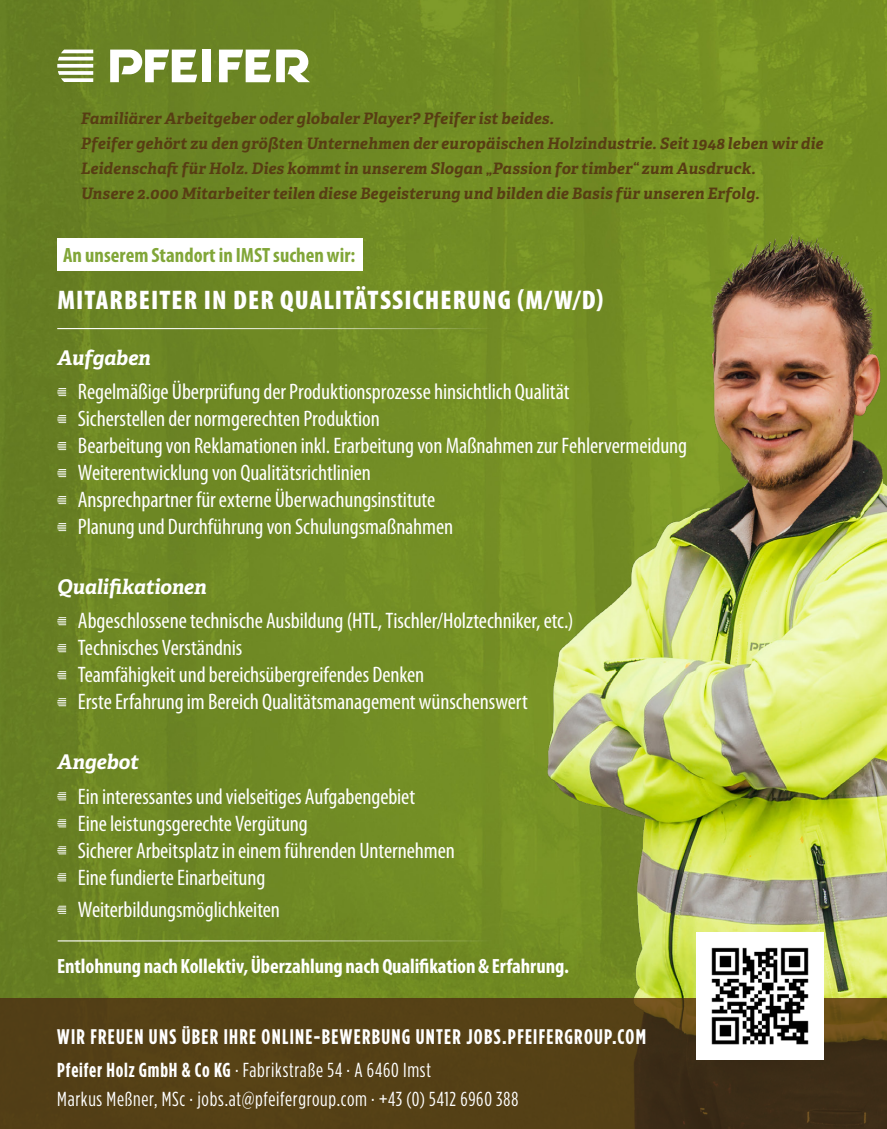
<style>
.page{position:relative;width:887px;height:1129px;background:#fff}
.page>*{position:absolute;margin:0;border:0;box-sizing:border-box;transform-origin:0 0}
.t1{font:900 condensed 27px "Myriad Pro";letter-spacing:.04em;color:#fff}
.Beschreibung_Aufzähl{font:condensed 22.5px "Myriad Pro";letter-spacing:-.005em;color:#fff}
.t2{font:700 21.15px "Gotham Condensed";letter-spacing:.06em;color:#fff}
.Beschreibung_Aufzähl-2{font:700 condensed 20.7px "Myriad Pro";letter-spacing:-.005em;color:#fff}
.Beschreibung_Aufzähl-3{font:700 condensed 20.7px "Myriad Pro";letter-spacing:.005em;color:#81a638}
.t3{font:20.25px "Gotham Condensed";letter-spacing:.035em;color:#fff}
.Beschreibung_Headlin{font:italic 700 20.25px "Adelle";letter-spacing:-.015em;color:#fff}
.Zitat{font:italic 700 15.75px/24.8px "Adelle";letter-spacing:.01em;color:#573d13}
.s1{font-weight:700}
</style>
<div class="page">
<img style="left:0;top:0;width:887px;height:998px">
<img style="left:340px;top:218px;width:547px;height:780px">
<svg style="left:57px;top:388px;width:9px;height:8px"></svg>
<svg style="left:57px;top:415px;width:9px;height:8px"></svg>
<svg style="left:57px;top:442px;width:9px;height:8px"></svg>
<svg style="left:57px;top:469px;width:9px;height:8px"></svg>
<svg style="left:57px;top:496px;width:9px;height:8px"></svg>
<svg style="left:57px;top:523px;width:9px;height:8px"></svg>
<svg style="left:57px;top:617px;width:9px;height:8px"></svg>
<svg style="left:57px;top:644px;width:9px;height:8px"></svg>
<svg style="left:57px;top:671px;width:9px;height:8px"></svg>
<svg style="left:57px;top:698px;width:9px;height:8px"></svg>
<svg style="left:57px;top:792px;width:9px;height:8px"></svg>
<svg style="left:57px;top:819px;width:9px;height:8px"></svg>
<svg style="left:57px;top:846px;width:9px;height:8px"></svg>
<svg style="left:57px;top:873px;width:9px;height:8px"></svg>
<svg style="left:57px;top:906px;width:9px;height:8px"></svg>
<svg style="left:0;top:998px;width:887px;height:131px;background:#503c16"></svg>
<div style="left:202px;top:50px;width:9px;height:32px;background:#fff"></div>
<svg style="left:219px;top:50px;width:91px;height:32px"></svg>
<svg style="left:110px;top:50px;width:87px;height:32px"></svg>
<svg style="left:57px;top:50px;width:36px;height:32px"></svg>
<hr style="left:58px;top:940px;width:434px;height:1px;background:#fff">
<div style="left:57px;top:238px;width:306px;height:33px;background:#fff"></div>
<hr style="left:57px;top:328px;width:435px;height:1px;background:#fff">
<img style="left:696px;top:932px;width:128px;height:128px">
<p class="Zitat" style="left:81px;top:107px;width:475px">Familiärer Arbeitgeber oder globaler Player? Pfeifer ist beides.</p>
<p class="Zitat" style="left:81px;top:131px;width:744px">Pfeifer gehört zu den größten Unternehmen der europäischen Holzindustrie. Seit 1948 leben wir die<br>Leidenschaft für Holz. Dies kommt in unserem Slogan „Passion for timber“ zum Ausdruck.</p>
<p class="Zitat" style="left:81px;top:181px;width:680px">Unsere 2.000 Mitarbeiter teilen diese Begeisterung und bilden die Basis für unseren Erfolg.</p>
<p class="Beschreibung_Aufzähl-3" style="left:63px;top:242px;width:294px">An unserem Standort in IMST suchen wir:</p>
<p class="t1" style="left:57px;top:282px;width:547px">MITARBEITER IN DER QUALITÄTSSICHERUNG (M/W/D)</p>
<p class="Beschreibung_Headlin" style="left:57px;top:345px;width:95px">Aufgaben</p>
<p class="Beschreibung_Aufzähl" style="left:78px;top:378px;width:493px">Regelmäßige Überprüfung der Produktionsprozesse hinsichtlich Qualität</p>
<p class="Beschreibung_Aufzähl" style="left:78px;top:405px;width:303px">Sicherstellen der normgerechten Produktion</p>
<p class="Beschreibung_Aufzähl" style="left:78px;top:432px;width:610px">Bearbeitung von Reklamationen inkl. Erarbeitung von Maßnahmen zur Fehlervermeidung</p>
<p class="Beschreibung_Aufzähl" style="left:78px;top:459px;width:294px">Weiterentwicklung von Qualitätsrichtlinien</p>
<p class="Beschreibung_Aufzähl" style="left:78px;top:486px;width:359px">Ansprechpartner für externe Überwachungsinstitute</p>
<p class="Beschreibung_Aufzähl" style="left:78px;top:513px;width:377px">Planung und Durchführung von Schulungsmaßnahmen</p>
<p class="Beschreibung_Headlin" style="left:57px;top:574px;width:151px">Qualifikationen</p>
<p class="Beschreibung_Aufzähl" style="left:78px;top:607px;width:497px">Abgeschlossene technische Ausbildung (HTL, Tischler/Holztechniker, etc.)</p>
<p class="Beschreibung_Aufzähl" style="left:78px;top:634px;width:166px">Technisches Verständnis</p>
<p class="Beschreibung_Aufzähl" style="left:78px;top:661px;width:348px">Teamfähigkeit und bereichsübergreifendes Denken</p>
<p class="Beschreibung_Aufzähl" style="left:78px;top:688px;width:451px">Erste Erfahrung im Bereich Qualitätsmanagement wünschenswert</p>
<p class="Beschreibung_Headlin" style="left:57px;top:749px;width:83px">Angebot</p>
<p class="Beschreibung_Aufzähl" style="left:78px;top:782px;width:339px">Ein interessantes und vielseitiges Aufgabengebiet</p>
<p class="Beschreibung_Aufzähl" style="left:78px;top:809px;width:231px">Eine leistungsgerechte Vergütung</p>
<p class="Beschreibung_Aufzähl" style="left:78px;top:836px;width:378px">Sicherer Arbeitsplatz in einem führenden Unternehmen</p>
<p class="Beschreibung_Aufzähl" style="left:78px;top:863px;width:189px">Eine fundierte Einarbeitung</p>
<p class="Beschreibung_Aufzähl" style="left:78px;top:896px;width:204px">Weiterbildungsmöglichkeiten</p>
<p class="Beschreibung_Aufzähl-2" style="left:57px;top:954px;width:513px">Entlohnung nach Kollektiv, Überzahlung nach Qualifikation &amp; Erfahrung.</p>
<p class="t2" style="left:57px;top:1024px;width:590px">WIR FREUEN UNS ÜBER IHRE ONLINE-BEWERBUNG UNTER JOBS.PFEIFERGROUP.COM</p>
<p class="t3" style="left:57px;top:1059px;width:375px"><span class="s1">Pfeifer Holz GmbH &amp; Co KG</span> · Fabrikstraße 54 · A 6460 Imst</p>
<p class="t3" style="left:57px;top:1088px;width:462px">Markus Meßner, MSc · jobs.at@pfeifergroup.com · +43 (0) 5412 6960 388</p>
</div>
